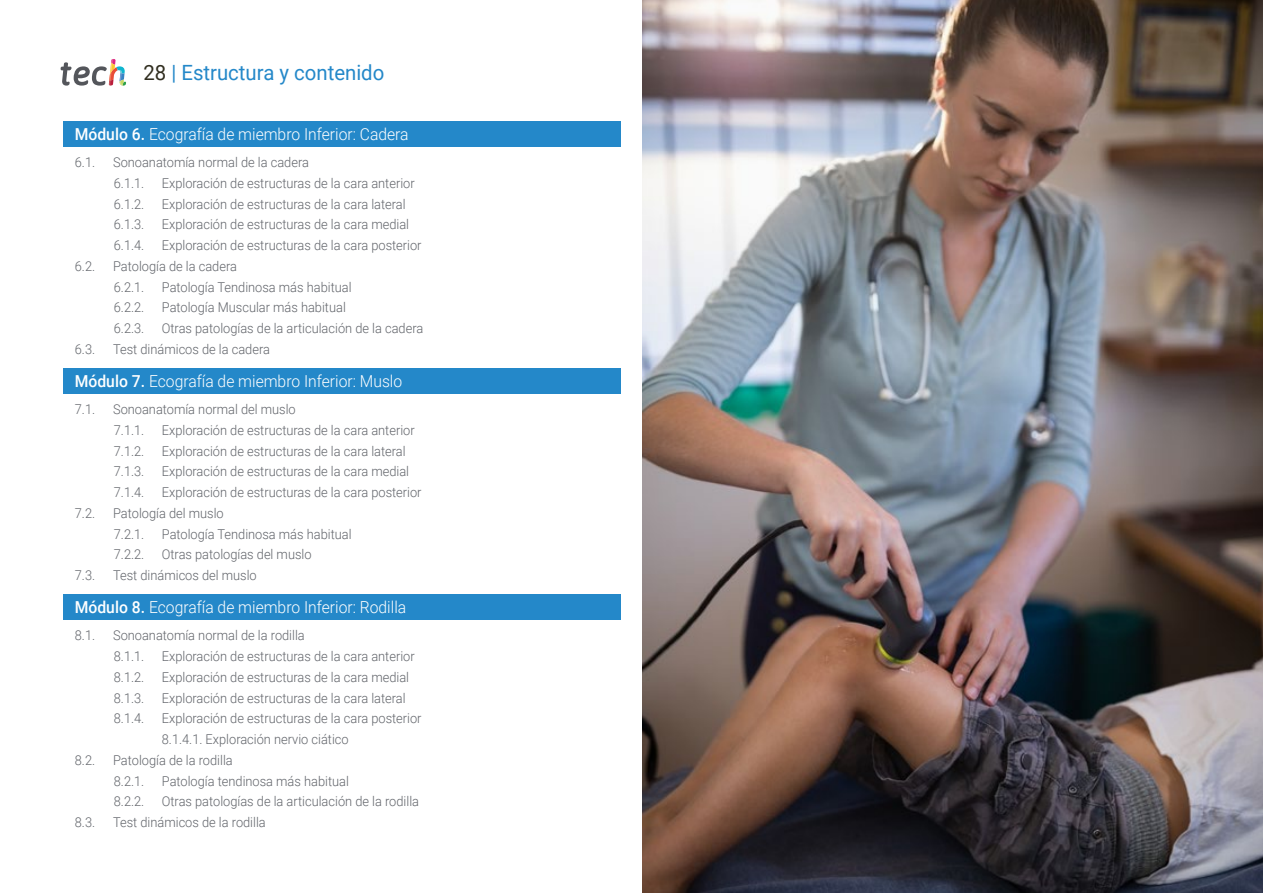
<style>
.page{position:relative;width:1263px;height:893px;background:#fff}
.page>*{position:absolute;margin:0;border:0;box-sizing:border-box;transform-origin:0 0}
.t1{font:21px "Roboto";color:#2488c9}
.t2{font:300 16.5px "Roboto";color:#fff;scale:.95 1}
.t3{font:300 13.5px/20.7px "Roboto";color:#61646a;scale:.95 1}
.s1{color:#312e20}
.s2{font-weight:500}
</style>
<div class="page">
<svg style="left:61px;top:59px;width:65px;height:27px"></svg>
<img style="left:642px;top:0;width:621px;height:893px">
<div style="left:64px;top:121px;width:557px;height:25px;background:#2488c9"></div>
<div style="left:64px;top:368px;width:557px;height:25px;background:#2488c9"></div>
<div style="left:64px;top:594px;width:557px;height:25px;background:#2488c9"></div>
<h1 class="t1" style="left:144px;top:57px;width:242px"><span class="s1">28</span> | Estructura y contenido</h1>
<p class="t2" style="left:75px;top:123px;width:353px"><span class="s2">Módulo 6.</span> Ecografía de miembro Inferior: Cadera</p>
<p class="t3" style="left:75px;top:151px;width:23px">6.1.</p>
<p class="t3" style="left:113px;top:151px;width:208px">Sonoanatomía normal de la cadera<br>6.1.1.</p>
<p class="t3" style="left:162px;top:172px;width:268px">Exploración de estructuras de la cara anterior</p>
<p class="t3" style="left:114px;top:193px;width:34px">6.1.2.</p>
<p class="t3" style="left:162px;top:193px;width:258px">Exploración de estructuras de la cara lateral</p>
<p class="t3" style="left:114px;top:214px;width:34px">6.1.3.</p>
<p class="t3" style="left:162px;top:214px;width:262px">Exploración de estructuras de la cara medial</p>
<p class="t3" style="left:114px;top:234px;width:34px">6.1.4.</p>
<p class="t3" style="left:162px;top:234px;width:275px">Exploración de estructuras de la cara posterior</p>
<p class="t3" style="left:75px;top:255px;width:23px">6.2.</p>
<p class="t3" style="left:113px;top:255px;width:132px">Patología de la cadera<br>6.2.1.</p>
<p class="t3" style="left:162px;top:276px;width:201px">Patología Tendinosa más habitual</p>
<p class="t3" style="left:114px;top:297px;width:34px">6.2.2.</p>
<p class="t3" style="left:162px;top:297px;width:195px">Patología Muscular más habitual</p>
<p class="t3" style="left:114px;top:317px;width:34px">6.2.3.</p>
<p class="t3" style="left:162px;top:317px;width:277px">Otras patologías de la articulación de la cadera</p>
<p class="t3" style="left:75px;top:338px;width:23px">6.3.</p>
<p class="t3" style="left:113px;top:338px;width:167px">Test dinámicos de la cadera</p>
<p class="t2" style="left:75px;top:370px;width:346px"><span class="s2">Módulo 7.</span> Ecografía de miembro Inferior: Muslo</p>
<p class="t3" style="left:75px;top:398px;width:23px">7.1.</p>
<p class="t3" style="left:113px;top:398px;width:194px">Sonoanatomía normal del muslo<br>7.1.1.</p>
<p class="t3" style="left:162px;top:419px;width:268px">Exploración de estructuras de la cara anterior</p>
<p class="t3" style="left:114px;top:440px;width:34px">7.1.2.</p>
<p class="t3" style="left:162px;top:440px;width:258px">Exploración de estructuras de la cara lateral</p>
<p class="t3" style="left:114px;top:461px;width:34px">7.1.3.</p>
<p class="t3" style="left:162px;top:461px;width:262px">Exploración de estructuras de la cara medial</p>
<p class="t3" style="left:114px;top:481px;width:34px">7.1.4.</p>
<p class="t3" style="left:162px;top:481px;width:275px">Exploración de estructuras de la cara posterior</p>
<p class="t3" style="left:75px;top:502px;width:23px">7.2.</p>
<p class="t3" style="left:113px;top:502px;width:118px">Patología del muslo<br>7.2.1.</p>
<p class="t3" style="left:162px;top:523px;width:201px">Patología Tendinosa más habitual</p>
<p class="t3" style="left:114px;top:544px;width:34px">7.2.2.</p>
<p class="t3" style="left:162px;top:544px;width:159px">Otras patologías del muslo</p>
<p class="t3" style="left:75px;top:564px;width:23px">7.3.</p>
<p class="t3" style="left:113px;top:564px;width:153px">Test dinámicos del muslo</p>
<p class="t2" style="left:75px;top:596px;width:350px"><span class="s2">Módulo 8.</span> Ecografía de miembro Inferior: Rodilla</p>
<p class="t3" style="left:75px;top:625px;width:23px">8.1.</p>
<p class="t3" style="left:113px;top:625px;width:203px">Sonoanatomía normal de la rodilla<br>8.1.1.</p>
<p class="t3" style="left:162px;top:645px;width:268px">Exploración de estructuras de la cara anterior</p>
<p class="t3" style="left:114px;top:666px;width:34px">8.1.2.</p>
<p class="t3" style="left:162px;top:666px;width:262px">Exploración de estructuras de la cara medial</p>
<p class="t3" style="left:114px;top:687px;width:34px">8.1.3.</p>
<p class="t3" style="left:162px;top:687px;width:258px">Exploración de estructuras de la cara lateral</p>
<p class="t3" style="left:114px;top:708px;width:34px">8.1.4.</p>
<p class="t3" style="left:162px;top:708px;width:275px">Exploración de estructuras de la cara posterior<br>8.1.4.1. Exploración nervio ciático</p>
<p class="t3" style="left:75px;top:749px;width:23px">8.2.</p>
<p class="t3" style="left:113px;top:749px;width:127px">Patología de la rodilla<br>8.2.1.</p>
<p class="t3" style="left:162px;top:770px;width:198px">Patología tendinosa más habitual</p>
<p class="t3" style="left:114px;top:791px;width:34px">8.2.2.</p>
<p class="t3" style="left:162px;top:791px;width:272px">Otras patologías de la articulación de la rodilla</p>
<p class="t3" style="left:75px;top:811px;width:23px">8.3.</p>
<p class="t3" style="left:113px;top:811px;width:162px">Test dinámicos de la rodilla</p>
</div>
